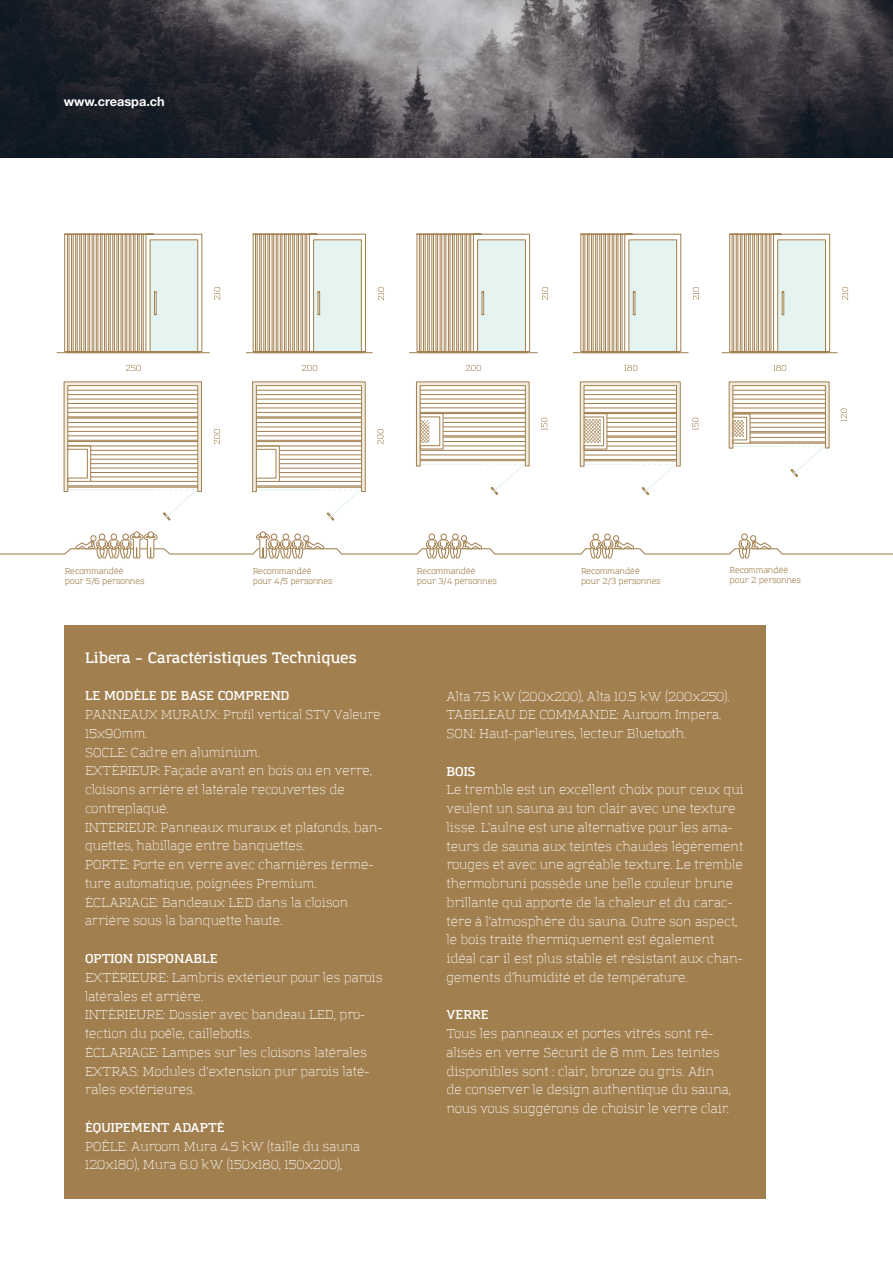
<style>
.page{position:relative;width:893px;height:1263px;background:#fff}
.page>*{position:absolute;margin:0;border:0;box-sizing:border-box;transform-origin:0 0}
.t1{font:600 15px "Amazing Grotesk";color:#fff}
.t2{font:300 12.75px/18.8px "Amazing Grotesk";color:#fff}
.t3{font:300 12.75px/18.8px "Amazing Grotesk";color:#fff;scale:.96 1}
.t4{font:600 12.75px "Amazing Grotesk";color:#fff}
.t5{font:700 12.75px "Helvetica Neue";color:#fff}
.t6{font:8.4px/10.1px "Amazing Grotesk";color:#a27f4e}
</style>
<div class="page">
<img style="left:0;top:0;width:893px;height:157px">
<div style="left:64px;top:625px;width:701px;height:574px;background:#a27f4e"></div>
<svg style="left:773px;top:365px;width:13px;height:6px"></svg>
<svg style="left:624px;top:365px;width:13px;height:6px"></svg>
<svg style="left:466px;top:365px;width:15px;height:6px"></svg>
<svg style="left:302px;top:365px;width:15px;height:6px"></svg>
<svg style="left:126px;top:365px;width:15px;height:6px"></svg>
<svg style="left:0;top:532px;width:893px;height:27px"></svg>
<svg style="left:692px;top:417px;width:6px;height:13px"></svg>
<svg style="left:841px;top:408px;width:6px;height:13px"></svg>
<svg style="left:541px;top:417px;width:6px;height:13px"></svg>
<svg style="left:377px;top:429px;width:6px;height:15px"></svg>
<svg style="left:214px;top:429px;width:6px;height:15px"></svg>
<svg style="left:63px;top:381px;width:139px;height:140px"></svg>
<svg style="left:252px;top:381px;width:114px;height:140px"></svg>
<svg style="left:416px;top:381px;width:114px;height:114px"></svg>
<svg style="left:580px;top:381px;width:101px;height:114px"></svg>
<svg style="left:728px;top:381px;width:102px;height:96px"></svg>
<svg style="left:842px;top:287px;width:6px;height:13px"></svg>
<svg style="left:693px;top:287px;width:6px;height:13px"></svg>
<svg style="left:214px;top:287px;width:6px;height:13px"></svg>
<svg style="left:378px;top:287px;width:6px;height:13px"></svg>
<svg style="left:542px;top:287px;width:6px;height:13px"></svg>
<svg style="left:253px;top:234px;width:113px;height:118px"></svg>
<svg style="left:416px;top:234px;width:114px;height:118px;background:#d9d5c6"></svg>
<svg style="left:729px;top:234px;width:101px;height:118px;background:#dad7c9"></svg>
<hr style="left:246px;top:352px;width:127px;height:1px;background:#a27f4e">
<hr style="left:409px;top:352px;width:128px;height:1px;background:#a27f4e">
<hr style="left:722px;top:352px;width:115px;height:1px;background:#a27f4e">
<svg style="left:64px;top:234px;width:138px;height:118px"></svg>
<svg style="left:580px;top:234px;width:101px;height:118px;background:#dad7c9"></svg>
<hr style="left:57px;top:352px;width:153px;height:1px;background:#a27f4e">
<hr style="left:573px;top:352px;width:115px;height:1px;background:#a27f4e">
<p class="t5" style="left:64px;top:94px;width:103px">www.creaspa.ch</p>
<p class="t6" style="left:65px;top:566px;width:81px">Recommandéé pour 5/6 personnes</p>
<p class="t6" style="left:253px;top:566px;width:81px">Recommandéé pour 4/5 personnes</p>
<p class="t6" style="left:417px;top:566px;width:81px">Recommandéé pour 3/4 personnes</p>
<p class="t6" style="left:581px;top:566px;width:81px">Recommandéé pour 2/3 personnes</p>
<p class="t6" style="left:730px;top:565px;width:73px">Recommandéé pour 2 personnes</p>
<p class="t1" style="left:85px;top:648px;width:273px">Libera – Caractéristiques Techniques</p>
<p class="t4" style="left:85px;top:688px;width:206px">LE MODÈLE DE BASE COMPREND</p>
<p class="t3" style="left:85px;top:705px;width:312px">PANNEAUX MURAUX: Profil vertical STV Valeure 15x90mm.<br>SOCLE: Cadre en aluminium.<br>EXTÉRIEUR: Façade avant en bois ou en verre, cloisons arrière et latérale recouvertes de contreplaqué.<br>INTERIEUR: Panneaux muraux et plafonds, ban&shy;quettes, habillage entre banquettes.<br>PORTE: Porte en verre avec charnières ferme&shy;ture automatique, poignées Premium.<br>ÉCLARIAGE: Bandeaux LED dans la cloison arrière sous la banquette haute.</p>
<p class="t4" style="left:85px;top:951px;width:134px">OPTION DISPONABLE</p>
<p class="t2" style="left:85px;top:968px;width:299px">EXTÉRIEURE: Lambris extérieur pour les parois latérales et arrière.<br>INTÉRIEURE: Dossier avec bandeau LED, pro&shy;tection du poêle, caillebotis.<br>ÉCLARIAGE: Lampes sur les cloisons latérales EXTRAS: Modules d’extension pur parois laté&shy;rales extérieures.</p>
<p class="t4" style="left:85px;top:1119px;width:141px">ÉQUIPEMENT ADAPTÉ</p>
<p class="t2" style="left:85px;top:1137px;width:276px">POÊLE: Auroom Mura 4.5 kW (taille du sauna<br>120x180), Mura 6.0 kW (150x180, 150x200),</p>
<p class="t2" style="left:446px;top:687px;width:284px">Alta 7.5 kW (200x200), Alta 10.5 kW (200x250).<br>TABELEAU DE COMMANDE: Auroom Impera.<br>SON: Haut-parleures, lecteur Bluetooth.</p>
<p class="t4" style="left:446px;top:763px;width:30px">BOIS</p>
<p class="t2" style="left:446px;top:781px;width:298px">Le tremble est un excellent choix pour ceux qui veulent un sauna au ton clair avec une texture lisse. L’aulne est une alternative pour les ama&shy;teurs de sauna aux teintes chaudes légèrement rouges et avec une agréable texture. Le tremble thermobruni possède une belle couleur brune brillante qui apporte de la chaleur et du carac&shy;tère à l’atmosphère du sauna. Outre son aspect, le bois traité thermiquement est également idéal car il est plus stable et résistant aux chan&shy;gements d’humidité et de température.</p>
<p class="t4" style="left:446px;top:1007px;width:44px">VERRE</p>
<p class="t2" style="left:446px;top:1024px;width:286px">Tous les panneaux et portes vitrés sont ré&shy;alisés en verre Sécurit de 8 mm. Les teintes disponibles sont : clair, bronze ou gris. Afin de conserver le design authentique du sauna, nous vous suggérons de choisir le verre clair.</p>
</div>
